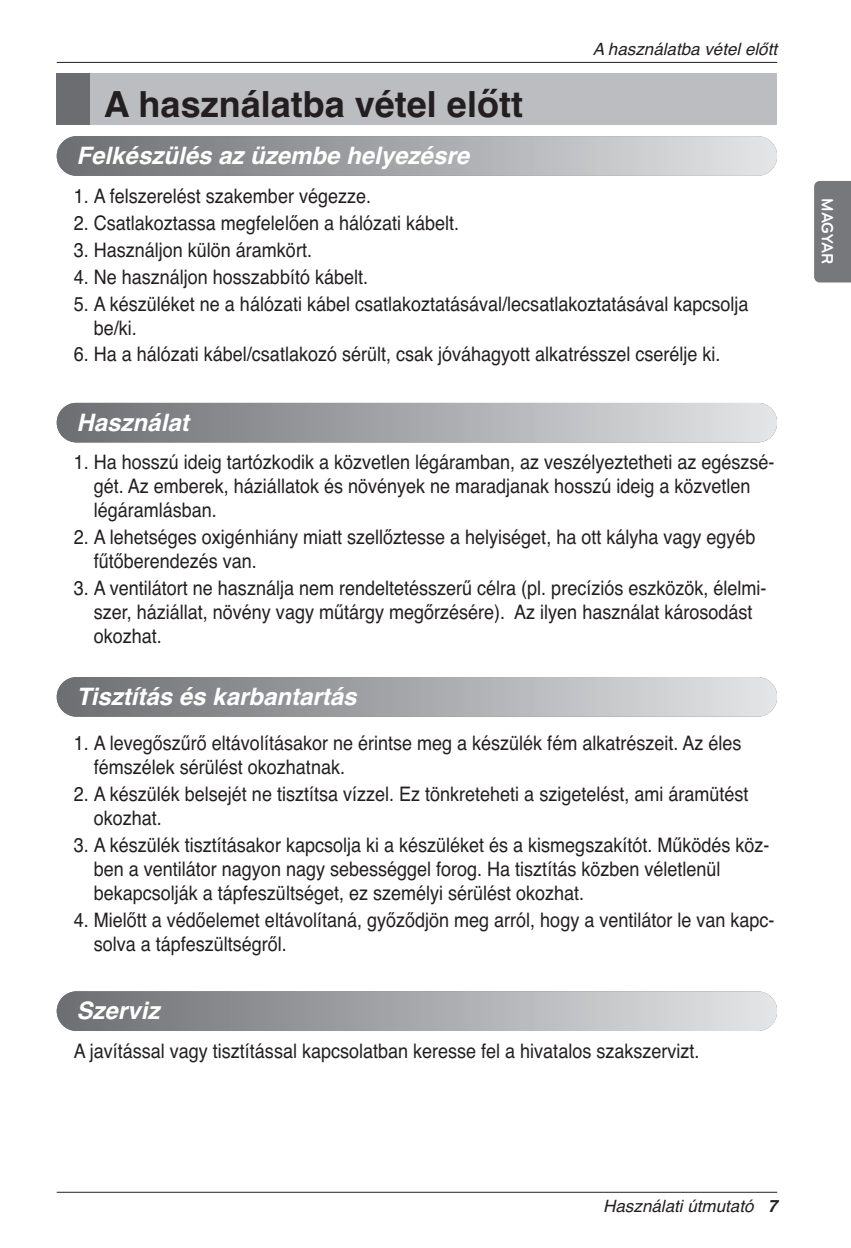
<style>
.page{position:relative;width:851px;height:1248px;background:#fff}
.page>*{position:absolute;margin:0;border:0;box-sizing:border-box;transform-origin:0 0}
.t1{font:700 36px "Helvetica";color:#231f20}
.t2{font:italic 700 24px "Helvetica";color:#fff}
.t3{font:20px/24px "Helvetica";color:#231f20;scale:.9 1}
.t4{font:italic 17px "Helvetica";color:#231f20}
.t5{font:700 17px "Bryant LG";letter-spacing:-.01em;color:#fff;scale:.95 1}
.s1{font-weight:700}
</style>
<div class="page">
<hr style="left:57px;top:62px;width:720px;height:1px;background:#231f20">
<hr style="left:57px;top:1191px;width:720px;height:1px;background:#231f20">
<div style="left:814px;top:181px;width:36px;height:101px;background:#76787b"></div>
<div style="left:57px;top:74px;width:113px;height:51px;background:#6c6d70"></div>
<div style="left:91px;top:74px;width:686px;height:51px;background:#bcbdc0"></div>
<div style="left:57px;top:136px;width:720px;height:40px;background:linear-gradient(to right,#6c6d71,#e4e4e7);border-radius:20px"></div>
<div style="left:57px;top:403px;width:720px;height:39px;background:linear-gradient(to right,#6b6d71,#e4e4e7);border-radius:20px"></div>
<div style="left:57px;top:677px;width:720px;height:39px;background:linear-gradient(to right,#6c6d71,#e4e4e7);border-radius:20px"></div>
<div style="left:57px;top:991px;width:720px;height:39px;background:linear-gradient(to right,#6c6d71,#e4e4e7);border-radius:20px"></div>
<p class="t1" style="left:104px;top:91px;width:420px">A használatba vétel előtt</p>
<p class="t2" style="left:77px;top:147px;width:394px">Felkészülés az üzembe helyezésre</p>
<p class="t4" style="left:592px;top:43px;width:186px">A használatba vétel előtt</p>
<p class="t3" style="left:74px;top:186px;width:332px">1. A felszerelést szakember végezze.</p>
<p class="t3" style="left:74px;top:213px;width:429px">2. Csatlakoztassa megfelelően a hálózati kábelt.</p>
<p class="t3" style="left:74px;top:240px;width:266px">3. Használjon külön áramkört.</p>
<p class="t3" style="left:74px;top:266px;width:328px">4. Ne használjon hosszabbító kábelt.</p>
<p class="t3" style="left:94px;top:293px;width:729px;text-indent:-20px">5. A készüléket ne a hálózati kábel csatlakoztatásával/lecsatlakoztatásával kapcsolja be/ki.</p>
<p class="t3" style="left:74px;top:344px;width:720px">6. Ha a hálózati kábel/csatlakozó sérült, csak jóváhagyott alkatrésszel cserélje ki.</p>
<p class="t2" style="left:77px;top:413px;width:114px">Használat</p>
<p class="t3" style="left:94px;top:451px;width:757px;text-indent:-20px">1. Ha hosszú ideig tartózkodik a közvetlen légáramban, az veszélyeztetheti az egészsé&shy;gét. Az emberek, háziállatok és növények ne maradjanak hosszú ideig a közvetlen légáramlásban.</p>
<p class="t3" style="left:94px;top:526px;width:736px;text-indent:-20px">2. A lehetséges oxigénhiány miatt szellőztesse a helyiséget, ha ott kályha vagy egyéb fűtőberendezés van.</p>
<p class="t3" style="left:94px;top:577px;width:748px;text-indent:-20px">3. A ventilátort ne használja nem rendeltetésszerű célra (pl. precíziós eszközök, élelmi&shy;szer, háziállat, növény vagy műtárgy megőrzésére). Az ilyen használat károsodást okozhat.</p>
<p class="t2" style="left:77px;top:687px;width:281px">Tisztítás és karbantartás</p>
<p class="t3" style="left:94px;top:732px;width:721px;text-indent:-20px">1. A levegőszűrő eltávolításakor ne érintse meg a készülék fém alkatrészeit. Az éles fémszélek sérülést okozhatnak.</p>
<p class="t3" style="left:94px;top:783px;width:729px;text-indent:-20px">2. A készülék belsejét ne tisztítsa vízzel. Ez tönkreteheti a szigetelést, ami áramütést okozhat.</p>
<p class="t3" style="left:94px;top:834px;width:752px;text-indent:-20px">3. A készülék tisztításakor kapcsolja ki a készüléket és a kismegszakítót. Működés köz&shy;ben a ventilátor nagyon nagy sebességgel forog. Ha tisztítás közben véletlenül bekapcsolják a tápfeszültséget, ez személyi sérülést okozhat.</p>
<p class="t3" style="left:94px;top:909px;width:757px;text-indent:-20px">4. Mielőtt a védőelemet eltávolítaná, győződjön meg arról, hogy a ventilátor le van kapc&shy;solva a tápfeszültségről.</p>
<p class="t2" style="left:77px;top:1001px;width:84px">Szerviz</p>
<p class="t3" style="left:74px;top:1040px;width:696px">A javítással vagy tisztítással kapcsolatban keresse fel a hivatalos szakszervizt.</p>
<p class="t5" style="left:837px;top:198px;width:71px;rotate:90deg">MAGYAR</p>
<p class="t4" style="left:603px;top:1199px;width:175px">Használati útmutató <span class="s1">7</span></p>
</div>
